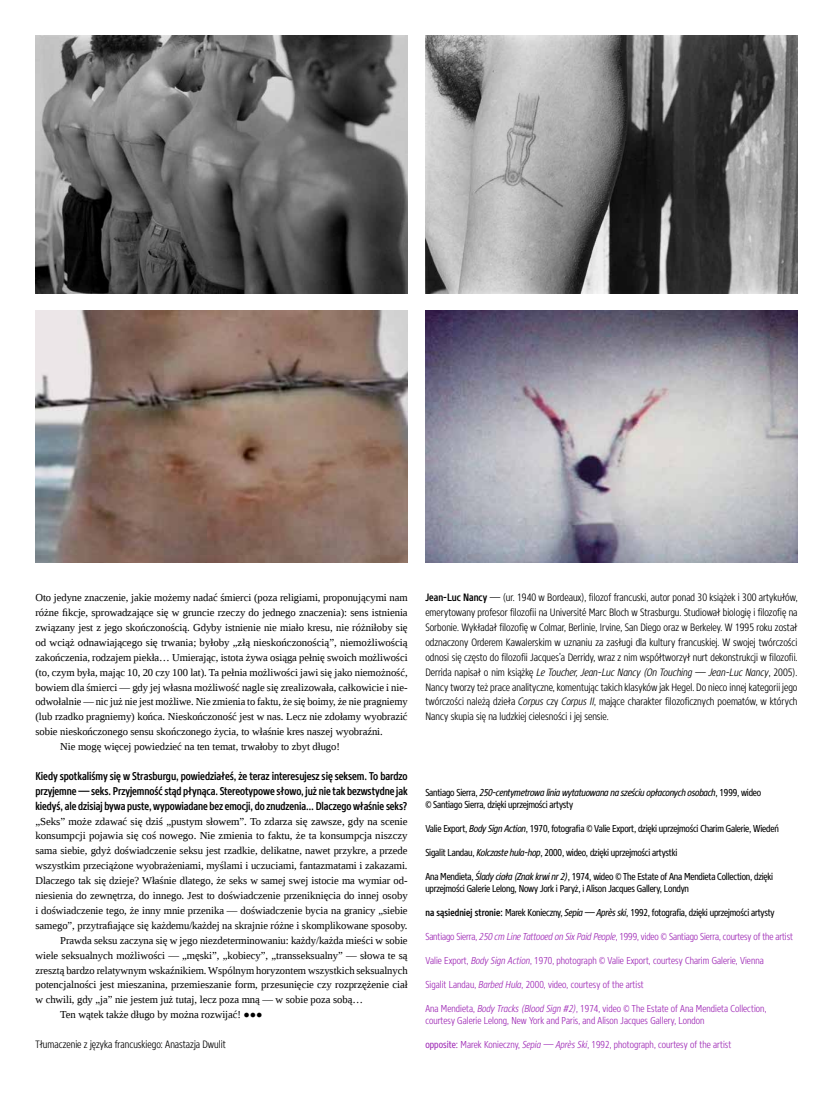
<style>
.page{position:relative;width:833px;height:1099px;background:#fff}
.page>*{position:absolute;margin:0;border:0;box-sizing:border-box;transform-origin:0 0}
.t1{font:500 11.25px/14.9px "Core Sans N57 Cn";letter-spacing:-.005em;color:#000;text-align:justify}
.t2{font:10.62px "Liberation Serif";letter-spacing:-.005em;color:#000}
.t3{font:300 10.62px/14.9px "Core Sans N37 Cn";color:#000;text-align:justify}
.t4{font:10px/12px "Core Sans N47 Cn";letter-spacing:-.02em;color:#000}
.t5{font:300 10px/12px "Core Sans N37 Cn";letter-spacing:.005em;color:#9e28b5}
.s1{font-family:"Core Sans N57 Cn";font-weight:500}
.s2{font-style:italic}
.s3{font-family:"Core Sans N47 Cn";font-weight:400}
</style>
<div class="page">
<img style="left:425px;top:35px;width:372px;height:258px">
<img style="left:35px;top:35px;width:372px;height:258px">
<img style="left:35px;top:310px;width:372px;height:252px">
<img style="left:425px;top:310px;width:372px;height:252px">
<p class="t2" style="left:35px;top:591px;width:374px">Oto jedyne znaczenie, jakie możemy nadać śmierci (poza religiami, proponującymi nam</p>
<p class="t2" style="left:35px;top:605px;width:374px">różne fikcje, sprowadzające się w gruncie rzeczy do jednego znaczenia): sens istnienia</p>
<p class="t2" style="left:35px;top:620px;width:374px">związany jest z jego skończonością. Gdyby istnienie nie miało kresu, nie różniłoby się</p>
<p class="t2" style="left:35px;top:635px;width:374px">od wciąż odnawiającego się trwania; byłoby „złą nieskończonością”, niemożliwością</p>
<p class="t2" style="left:35px;top:650px;width:374px">zakończenia, rodzajem piekła… Umierając, istota żywa osiąga pełnię swoich możliwości</p>
<p class="t2" style="left:35px;top:665px;width:374px">(to, czym była, mając 10, 20 czy 100 lat). Ta pełnia możliwości jawi się jako niemożność,</p>
<p class="t2" style="left:35px;top:680px;width:374px">bowiem dla śmierci — gdy jej własna możliwość nagle się zrealizowała, całkowicie i nie-</p>
<p class="t2" style="left:35px;top:695px;width:374px">odwołalnie — nic już nie jest możliwe. Nie zmienia to faktu, że się boimy, że nie pragniemy</p>
<p class="t2" style="left:35px;top:710px;width:374px">(lub rzadko pragniemy) końca. Nieskończoność jest w nas. Lecz nie zdołamy wyobrazić</p>
<p class="t2" style="left:35px;top:724px;width:349px">sobie nieskończonego sensu skończonego życia, to właśnie kres naszej wyobraźni.</p>
<p class="t2" style="left:60px;top:739px;width:281px">Nie mogę więcej powiedzieć na ten temat, trwałoby to zbyt długo!</p>
<p class="t1" style="left:35px;top:768px;width:374px">Kiedy spotkaliśmy się w Strasburgu, powiedziałeś, że teraz interesujesz się seksem. To bardzo przyjemne — seks. Przyjemność stąd płynąca. Stereotypowe słowo, już nie tak bezwstydne jak kiedyś, ale dzisiaj bywa puste, wypowiadane bez emocji, do znudzenia… Dlaczego właśnie seks?</p>
<p class="t2" style="left:35px;top:814px;width:374px">„Seks” może zdawać się dziś „pustym słowem”. To zdarza się zawsze, gdy na scenie</p>
<p class="t2" style="left:35px;top:829px;width:374px">konsumpcji pojawia się coś nowego. Nie zmienia to faktu, że ta konsumpcja niszczy</p>
<p class="t2" style="left:35px;top:844px;width:374px">sama siebie, gdyż doświadczenie seksu jest rzadkie, delikatne, nawet przykre, a przede</p>
<p class="t2" style="left:35px;top:858px;width:374px">wszystkim przeciążone wyobrażeniami, myślami i uczuciami, fantazmatami i zakazami.</p>
<p class="t2" style="left:35px;top:873px;width:374px">Dlaczego tak się dzieje? Właśnie dlatego, że seks w samej swej istocie ma wymiar od-</p>
<p class="t2" style="left:35px;top:888px;width:374px">niesienia do zewnętrza, do innego. Jest to doświadczenie przeniknięcia do innej osoby</p>
<p class="t2" style="left:35px;top:903px;width:374px">i doświadczenie tego, że inny mnie przenika — doświadczenie bycia na granicy „siebie</p>
<p class="t2" style="left:35px;top:918px;width:374px">samego”, przytrafiające się każdemu/każdej na skrajnie różne i skomplikowane sposoby.</p>
<p class="t2" style="left:60px;top:933px;width:349px">Prawda seksu zaczyna się w jego niezdeterminowaniu: każdy/każda mieści w sobie</p>
<p class="t2" style="left:35px;top:948px;width:374px">wiele seksualnych możliwości — „męski”, „kobiecy”, „transseksualny” — słowa te są</p>
<p class="t2" style="left:35px;top:963px;width:374px">zresztą bardzo relatywnym wskaźnikiem. Wspólnym horyzontem wszystkich seksualnych</p>
<p class="t2" style="left:35px;top:977px;width:374px">potencjalności jest mieszanina, przemieszanie form, przesunięcie czy rozprzężenie ciał</p>
<p class="t2" style="left:35px;top:992px;width:329px">w chwili, gdy „ja” nie jestem już tutaj, lecz poza mną — w sobie poza sobą…</p>
<p class="t2" style="left:60px;top:1007px;width:204px">Ten wątek także długo by można rozwijać! ●●●</p>
<p class="t3" style="left:35px;top:1036px;width:192px">Tłumaczenie z języka francuskiego: Anastazja Dwulit</p>
<p class="t3" style="left:425px;top:590px;width:374px"><span class="s1">Jean-Luc Nancy</span> — (ur. 1940 w Bordeaux), filozof francuski, autor ponad 30 książek i 300 artykułów, emerytowany profesor filozofii na Université Marc Bloch w Strasburgu. Studiował biologię i filozofię na Sorbonie. Wykładał filozofię w Colmar, Berlinie, Irvine, San Diego oraz w Berkeley. W 1995 roku został odznaczony Orderem Kawalerskim w uznaniu za zasługi dla kultury francuskiej. W swojej twórczości odnosi się często do filozofii Jacques’a Derridy, wraz z nim współtworzył nurt dekonstrukcji w filozofii.<br>Derrida napisał o nim książkę <span class="s2">Le Toucher, Jean-Luc Nancy (On Touching — Jean-Luc Nancy</span>, 2005).<br>Nancy tworzy też prace analityczne, komentując takich klasyków jak Hegel. Do nieco innej kategorii jego twórczości należą dzieła <span class="s2">Corpus</span> czy <span class="s2">Corpus II</span>, mające charakter filozoficznych poematów, w których Nancy skupia się na ludzkiej cielesności i jej sensie.</p>
<p class="t4" style="left:425px;top:786px;width:337px">Santiago Sierra, <span class="s2">250-centymetrowa linia wytatuowana na sześciu opłaconych osobach</span>, 1999, wideo © Santiago Sierra, dzięki uprzejmości artysty</p>
<p class="t4" style="left:425px;top:822px;width:355px">Valie Export, <span class="s2">Body Sign Action</span>, 1970, fotografia © Valie Export, dzięki uprzejmości Charim Galerie, Wiedeń</p>
<p class="t4" style="left:425px;top:846px;width:254px">Sigalit Landau, <span class="s2">Kolczaste hula-hop</span>, 2000, wideo, dzięki uprzejmości artystki</p>
<p class="t4" style="left:425px;top:870px;width:349px">Ana Mendieta, <span class="s2">Ślady ciała (Znak krwi nr 2)</span>, 1974, wideo © The Estate of Ana Mendieta Collection, dzięki uprzejmości Galerie Lelong, Nowy Jork i Paryż, i Alison Jacques Gallery, Londyn</p>
<p class="t4" style="left:425px;top:906px;width:351px"><span class="s1">na sąsiedniej stronie:</span> Marek Konieczny, <span class="s2">Sepia — Après ski</span>, 1992, fotografia, dzięki uprzejmości artysty</p>
<p class="t5" style="left:425px;top:930px;width:369px">Santiago Sierra, <span class="s2">250 cm Line Tattooed on Six Paid People</span>, 1999, video © Santiago Sierra, courtesy of the artist</p>
<p class="t5" style="left:425px;top:954px;width:340px">Valie Export, <span class="s2">Body Sign Action</span>, 1970, photograph © Valie Export, courtesy Charim Galerie, Vienna</p>
<p class="t5" style="left:425px;top:978px;width:220px">Sigalit Landau, <span class="s2">Barbed Hula</span>, 2000, video, courtesy of the artist</p>
<p class="t5" style="left:425px;top:1002px;width:342px">Ana Mendieta, <span class="s2">Body Tracks (Blood Sign #2)</span>, 1974, video © The Estate of Ana Mendieta Collection, courtesy Galerie Lelong, New York and Paris, and Alison Jacques Gallery, London</p>
<p class="t5" style="left:425px;top:1038px;width:307px"><span class="s3">opposite:</span> Marek Konieczny, <span class="s2">Sepia — Après Ski</span>, 1992, photograph, courtesy of the artist</p>
</div>
